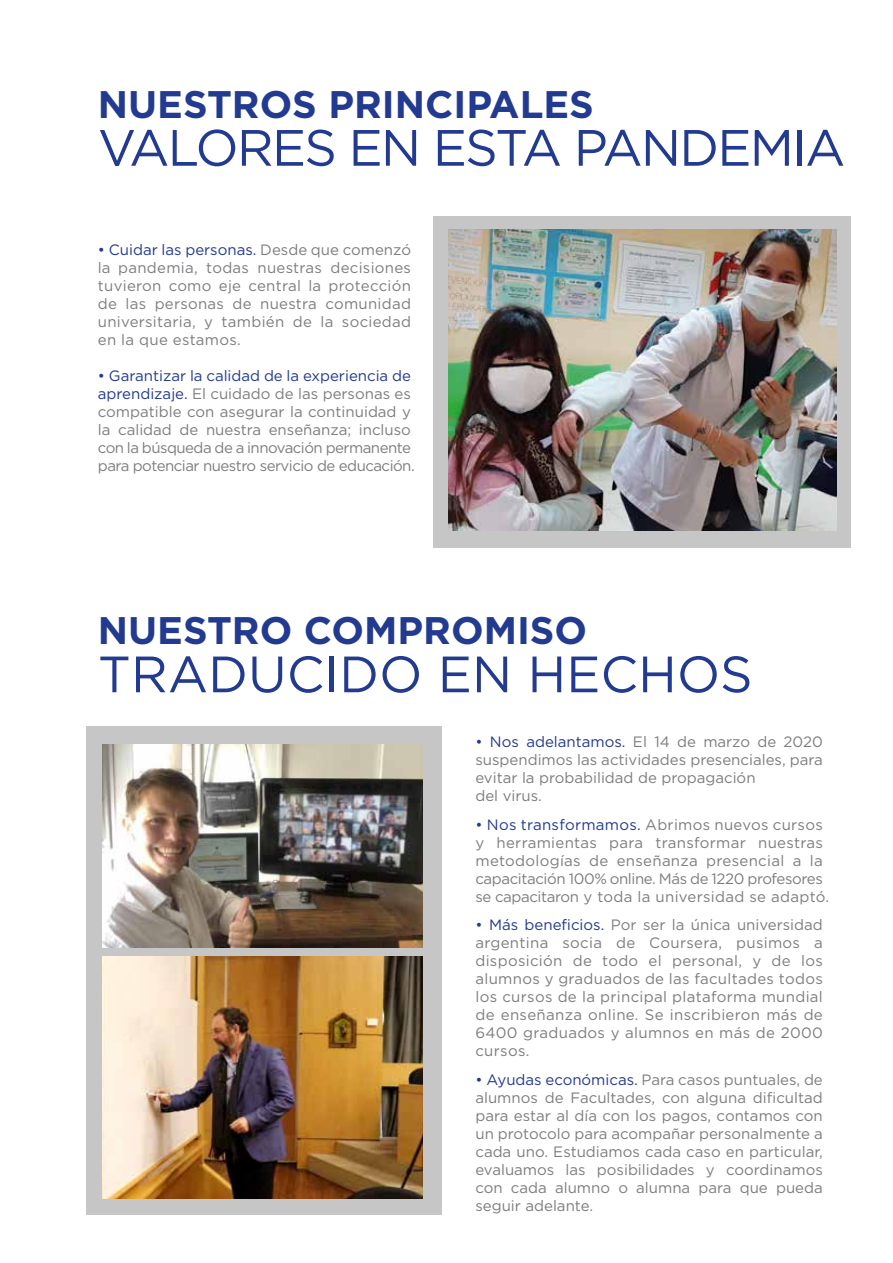
<style>
.page{position:relative;width:893px;height:1263px;background:#fff}
.page>*{position:absolute;margin:0;border:0;box-sizing:border-box;transform-origin:0 0}
.t1{font:51px "Gotham";letter-spacing:-.035em;color:#223a8f}
.t2{font:51px "Gotham";color:#223a8f}
.t3{font:700 38.4px "Gotham";color:#223a8f}
.t4{font:15px/18px "Gotham";color:#7d7d7f;text-align:justify}
.t5{font:15px/18px "Gotham";letter-spacing:.02em;color:#7d7d7f}
.s1{color:#223a8f}
</style>
<div class="page">
<div style="left:433px;top:216px;width:418px;height:332px;background:#c7c6c6"></div>
<img style="left:449px;top:230px;width:387px;height:300px">
<div style="left:86px;top:726px;width:355px;height:488px;background:#c7c6c6"></div>
<img style="left:102px;top:744px;width:320px;height:204px">
<img style="left:102px;top:956px;width:320px;height:242px">
<h2 class="t3" style="left:98px;top:79px;width:497px">NUESTROS PRINCIPALES</h2>
<h1 class="t1" style="left:98px;top:115px;width:749px">VALORES EN ESTA PANDEMIA</h1>
<p class="t4" style="left:98px;top:240px;width:315px"><span class="s1">• Cuidar las personas.</span> Desde que comenzó la pandemia, todas nuestras decisiones tuvieron como eje central la protección de las personas de nuestra comunidad universitaria, y también de la sociedad en la que estamos.</p>
<p class="t4" style="left:98px;top:366px;width:318px;text-align:left"><span class="s1">• Garantizar la calidad de la experiencia de aprendizaje.</span> El cuidado de las personas es compatible con asegurar la continuidad y la calidad de nuestra enseñanza; incluso con la búsqueda de a innovación permanente para potenciar nuestro servicio de educación.</p>
<h2 class="t3" style="left:98px;top:605px;width:491px">NUESTRO COMPROMISO</h2>
<h1 class="t2" style="left:98px;top:641px;width:656px">TRADUCIDO EN HECHOS</h1>
<p class="t4" style="left:475px;top:733px;width:349px;text-align:left"><span class="s1">• Nos adelantamos.</span> El 14 de marzo de 2020 suspendimos las actividades presenciales, para evitar la probabilidad de propagación<br>del virus.</p>
<p class="t5" style="left:475px;top:815px;width:355px"><span class="s1">• Nos transformamos.</span> Abrimos nuevos cursos y herramientas para transformar nuestras metodologías de enseñanza presencial a la capacitación 100% online. Más de 1220 profesores se capacitaron y toda la universidad se adaptó.</p>
<p class="t4" style="left:475px;top:916px;width:349px"><span class="s1">• Más beneficios.</span> Por ser la única universidad argentina socia de Coursera, pusimos a disposición de todo el personal, y de los alumnos y graduados de las facultades todos los cursos de la principal plataforma mundial de enseñanza online. Se inscribieron más de 6400 graduados y alumnos en más de 2000 cursos.</p>
<p class="t4" style="left:475px;top:1070px;width:349px"><span class="s1">• Ayudas económicas.</span> Para casos puntuales, de alumnos de Facultades, con alguna dificultad para estar al día con los pagos, contamos con un protocolo para acompañar personalmente a cada uno. Estudiamos cada caso en particular, evaluamos las posibilidades y coordinamos con cada alumno o alumna para que pueda seguir adelante.</p>
</div>
